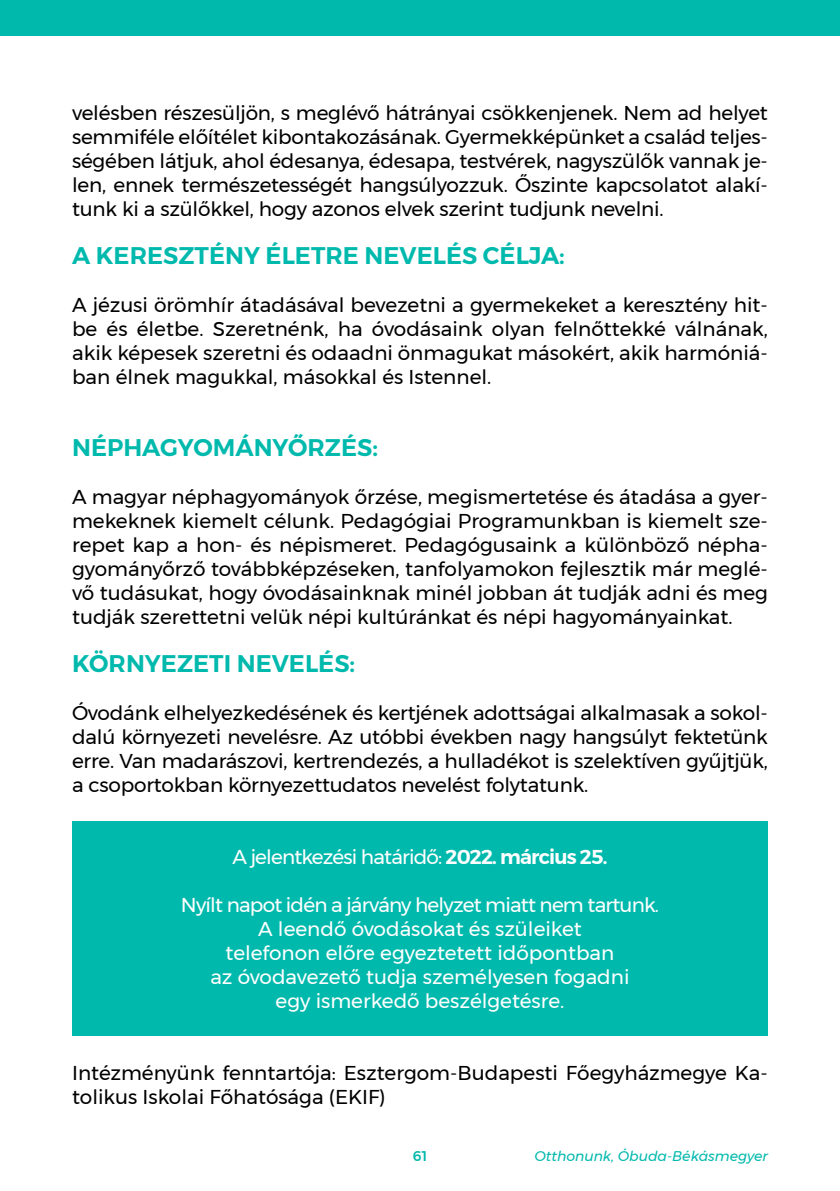
<style>
.page{position:relative;width:840px;height:1191px;background:#fff}
.page>*{position:absolute;margin:0;border:0;box-sizing:border-box;transform-origin:0 0}
.t1{font:600 24px "Montserrat";color:#00b9ad}
.t2{font:20px/24px "Montserrat";color:#000;text-align:justify}
.t3{font:20px/24px "Montserrat";color:#fff;text-align:center}
.t4{font:20px "Montserrat";letter-spacing:-.04em;color:#fff}
.t5{font:italic 14px "Montserrat";color:#00b9ad}
.t6{font:500 14px "Montserrat";color:#00b9ad}
.s1{font-weight:600}
</style>
<div class="page">
<div style="left:72px;top:821px;width:695px;height:214px;background:#00b9ad"></div>
<div style="left:0;top:0;width:839px;height:35px;background:#00b9ad"></div>
<p class="t2" style="left:72px;top:101px;width:697px">velésben részesüljön, s meglévő hátrányai csökkenjenek. Nem ad helyet semmiféle előítélet kibontakozásának. Gyermekképünket a család teljes&shy;ségében látjuk, ahol édesanya, édesapa, testvérek, nagyszülők vannak je&shy;len, ennek természetességét hangsúlyozzuk. Őszinte kapcsolatot alakí&shy;tunk ki a szülőkkel, hogy azonos elvek szerint tudjunk nevelni.</p>
<p class="t1" style="left:72px;top:236px;width:41px">A KERES</p>
<p class="t1" style="left:178px;top:236px;width:133px">ZTÉNY ÉLETRE</p>
<p class="t1" style="left:364px;top:236px;width:36px">NEVE</p>
<p class="t1" style="left:432px;top:236px;width:134px">LÉS CÉLJA:</p>
<p class="t2" style="left:72px;top:293px;width:697px">A jézusi örömhír átadásával bevezetni a gyermekeket a keresztény hit&shy;be és életbe. Szeretnénk, ha óvodásaink olyan felnőttekké válnának, akik képesek szeretni és odaadni önmagukat másokért, akik harmóniá&shy;ban élnek magukkal, másokkal és Istennel.</p>
<p class="t1" style="left:72px;top:428px;width:53px">NÉPHAG</p>
<p class="t1" style="left:178px;top:428px;width:201px">YOMÁNYŐRZÉS:</p>
<p class="t2" style="left:72px;top:485px;width:697px">A magyar néphagyományok őrzése, megismertetése és átadása a gyer&shy;mekeknek kiemelt célunk. Pedagógiai Programunkban is kiemelt sze&shy;repet kap a hon- és népismeret. Pedagógusaink a különböző népha&shy;gyományőrző továbbképzéseken, tanfolyamokon fejlesztik már meglé&shy;vő tudásukat, hogy óvodásainknak minél jobban át tudják adni és meg tudják szerettetni velük népi kultúránkat és népi hagyományainkat.</p>
<p class="t1" style="left:72px;top:644px;width:134px">KÖR NYEZETI</p>
<p class="t1" style="left:237px;top:644px;width:36px">NEVE</p>
<p class="t1" style="left:305px;top:644px;width:52px">LÉS:</p>
<p class="t2" style="left:72px;top:701px;width:697px">Óvodánk elhelyezkedésének és kertjének adottságai alkalmasak a sokol&shy;dalú környezeti nevelésre. Az utóbbi években nagy hangsúlyt fektetünk erre. Van madarászovi, kertrendezés, a hulladékot is szelektíven gyűjtjük, a csoportokban környezettudatos nevelést folytatunk.</p>
<p class="t4" style="left:232px;top:842px;width:376px">A jelentkezési határidő: <span class="s1">2022. MÁRCIUS 25.</span></p>
<p class="t3" style="left:181px;top:893px;width:479px">Nyílt napot idén a járvány helyzet miatt nem tartunk.<br>A leendő óvodásokat és szüleiket<br>telefonon előre egyeztetett időpontban<br>az óvodavezető tudja személyesen fogadni<br>egy ismerkedő beszélgetésre.</p>
<p class="t2" style="left:72px;top:1061px;width:697px">Intézményünk fenntartója: Esztergom-Budapesti Főegyházmegye Ka&shy;tolikus Iskolai Főhatósága (EKIF)</p>
<p class="t6" style="left:412px;top:1144px;width:16px">61</p>
<p class="t5" style="left:534px;top:1144px;width:235px">Otthonunk, Óbuda-Békásmegyer</p>
</div>
